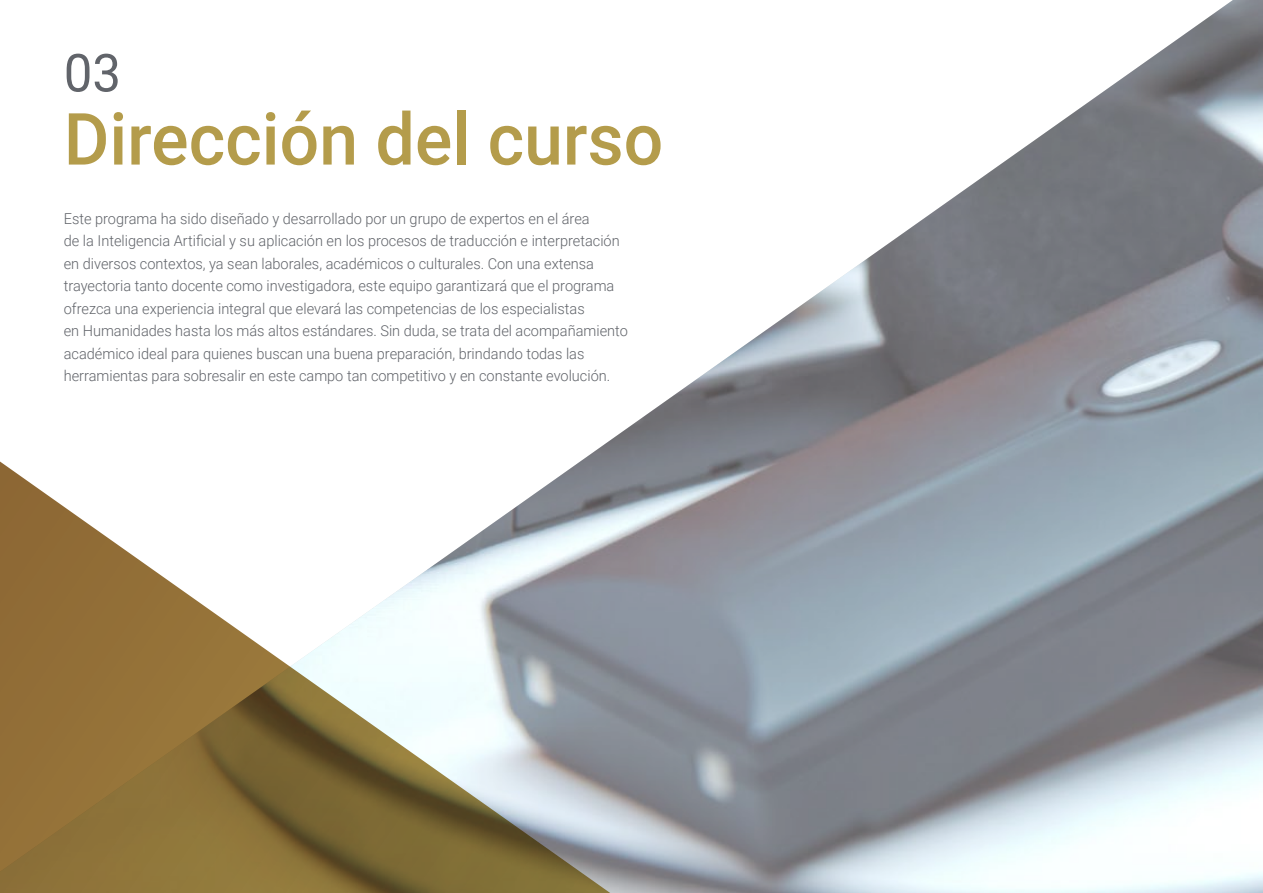
<style>
.page{position:relative;width:1263px;height:893px;background:#fff}
.page>*{position:absolute;margin:0;border:0;box-sizing:border-box;transform-origin:0 0}
.t1{font:500 72px "Roboto";color:#b49c4b}
.t2{font:52.5px "Roboto";color:#61646a}
.t3{font:300 15px/22.5px "Roboto";color:#61646a}
</style>
<div class="page">
<img style="left:602px;top:0;width:661px;height:893px">
<svg style="left:0;top:446px;width:640px;height:447px"></svg>
<h2 class="t2" style="left:64px;top:36px;width:59px">03</h2>
<h1 class="t1" style="left:64px;top:89px;width:601px">Dirección del curso</h1>
<p class="t3" style="left:64px;top:207px;width:566px">Este programa ha sido diseñado y desarrollado por un grupo de expertos en el área<br>de la Inteligencia Artificial y su aplicación en los procesos de traducción e interpretación en diversos contextos, ya sean laborales, académicos o culturales. Con una extensa trayectoria tanto docente como investigadora, este equipo garantizará que el programa ofrezca una experiencia integral que elevará las competencias de los especialistas<br>en Humanidades hasta los más altos estándares. Sin duda, se trata del acompañamiento académico ideal para quienes buscan una buena preparación, brindando todas las herramientas para sobresalir en este campo tan competitivo y en constante evolución.</p>
</div>
